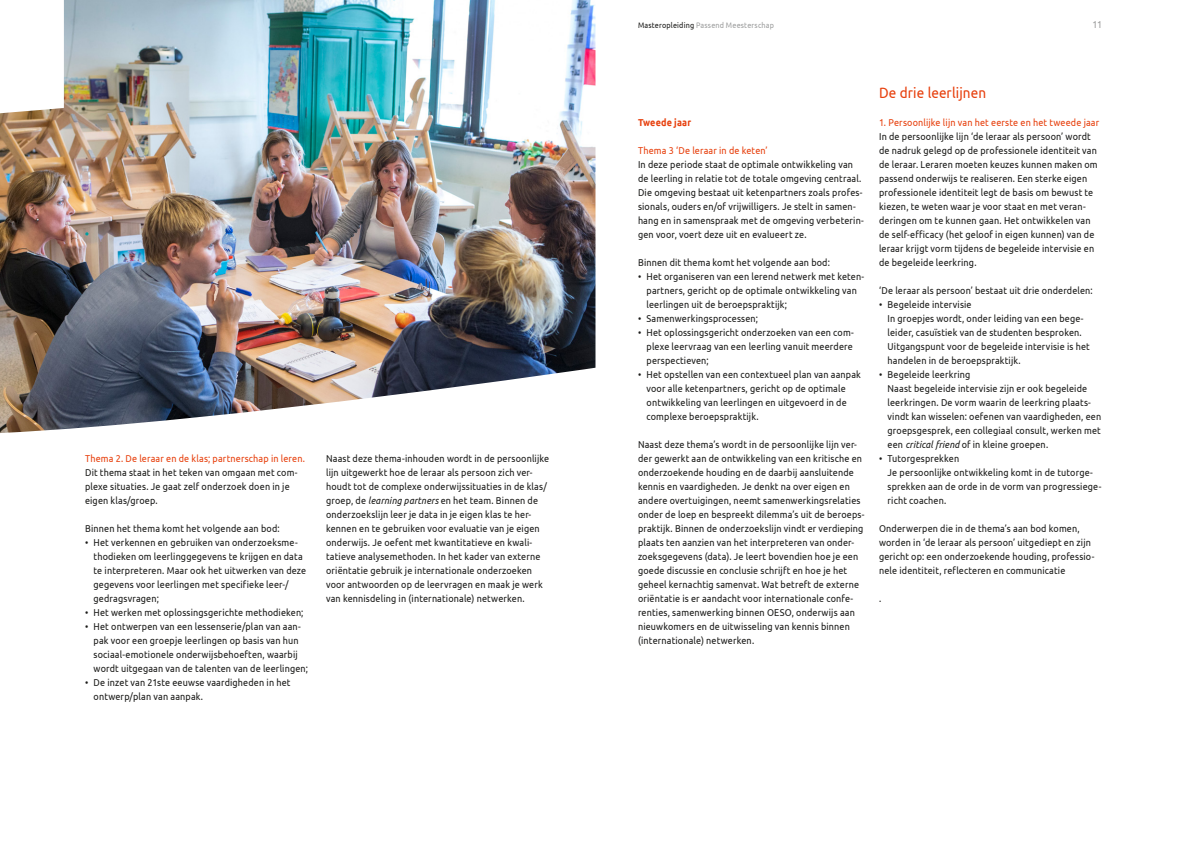
<style>
.page{position:relative;width:1191px;height:842px;background:#fff}
.page>*{position:absolute;margin:0;border:0;box-sizing:border-box;transform-origin:0 0}
.onderkop_regular_15{font:15px "Ubuntu";letter-spacing:.005em;color:#e73f0c;scale:.9 1}
.tekst_regular_10-14{font:10px/14px "Ubuntu";letter-spacing:.015em;color:#1a1a18;scale:.9 1}
.tekst_inspring_3{font:10px/14px "Ubuntu";letter-spacing:.015em;color:#1a1a18;scale:.9 1}
.tussenkop_rood_10-14{font:10px "Ubuntu";letter-spacing:.015em;color:#e73f0c;scale:.9 1}
.tussenkop_rood_10-14-2{font:700 10px "Ubuntu";letter-spacing:.02em;color:#e73f0c;scale:.9 1}
.tekst_inspring_3-2{font:10px "Ubuntu";color:#9c9d9d;scale:.9 1}
.tekst_inspring_3-3{font:8px "Ubuntu";letter-spacing:.025em;color:#9c9d9d;scale:.9 1}
.s1{font-style:italic}
.s2{color:#1a1a18}
</style>
<div class="page">
<img style="left:0;top:0;width:595px;height:433px">
<p class="tussenkop_rood_10-14" style="left:85px;top:452px;width:246px">Thema 2. De leraar en de klas; partnerschap in leren.</p>
<p class="tekst_regular_10-14" style="left:85px;top:465px;width:238px">Dit thema staat in het teken van omgaan met com&shy;plexe situaties. Je gaat zelf onderzoek doen in je eigen klas/groep.</p>
<p class="tekst_regular_10-14" style="left:85px;top:521px;width:218px">Binnen het thema komt het volgende aan bod:</p>
<p class="tekst_inspring_3" style="left:94px;top:535px;width:238px;text-indent:-9px">• Het verkennen en gebruiken van onderzoeksme&shy;thodieken om leerlinggegevens te krijgen en data te interpreteren. Maar ook het uitwerken van deze gegevens voor leerlingen met specifieke leer-/ gedragsvragen;</p>
<p class="tekst_inspring_3" style="left:85px;top:605px;width:244px">• Het werken met oplossingsgerichte methodieken;</p>
<p class="tekst_inspring_3" style="left:94px;top:619px;width:240px;text-indent:-9px">• Het ontwerpen van een lessenserie/plan van aan&shy;pak voor een groepje leerlingen op basis van hun sociaal-emotionele onderwijsbehoeften, waarbij wordt uitgegaan van de talenten van de leerlingen;</p>
<p class="tekst_inspring_3" style="left:94px;top:675px;width:220px;text-indent:-9px">• De inzet van 21ste eeuwse vaardigheden in het ontwerp/plan van aanpak.</p>
<p class="tekst_regular_10-14" style="left:326px;top:451px;width:249px">Naast deze thema-inhouden wordt in de persoonlijke lijn uitgewerkt hoe de leraar als persoon zich ver&shy;houdt tot de complexe onderwijssituaties in de klas/ groep, de <span class="s1">learning partners</span> en het team. Binnen de onderzoekslijn leer je data in je eigen klas te her&shy;kennen en te gebruiken voor evaluatie van je eigen onderwijs. Je oefent met kwantitatieve en kwali&shy;tatieve analysemethoden. In het kader van externe oriëntatie gebruik je internationale onderzoeken voor antwoorden op de leervragen en maak je werk van kennisdeling in (internationale) netwerken.</p>
<p class="tekst_inspring_3-3" style="left:638px;top:20px;width:153px"><span class="s2">Masteropleiding</span> Passend Meesterschap</p>
<p class="tekst_inspring_3-2" style="left:1092px;top:18px;width:12px">11</p>
<p class="tussenkop_rood_10-14-2" style="left:638px;top:116px;width:61px">Tweede jaar</p>
<p class="tussenkop_rood_10-14" style="left:638px;top:144px;width:146px">Thema 3 ‘De leraar in de keten’</p>
<p class="tekst_regular_10-14" style="left:638px;top:157px;width:252px">In deze periode staat de optimale ontwikkeling van de leerling in relatie tot de totale omgeving centraal.<br>Die omgeving bestaat uit ketenpartners zoals profes&shy;sionals, ouders en/of vrijwilligers. Je stelt in samen&shy;hang en in samenspraak met de omgeving verbeterin&shy;gen voor, voert deze uit en evalueert ze.</p>
<p class="tekst_regular_10-14" style="left:638px;top:255px;width:215px">Binnen dit thema komt het volgende aan bod:</p>
<p class="tekst_inspring_3" style="left:646px;top:269px;width:243px;text-indent:-9px">• Het organiseren van een lerend netwerk met keten&shy;partners, gericht op de optimale ontwikkeling van leerlingen uit de beroepspraktijk;</p>
<p class="tekst_inspring_3" style="left:638px;top:311px;width:135px">• Samenwerkingsprocessen;</p>
<p class="tekst_inspring_3" style="left:646px;top:325px;width:232px;text-align:justify;text-indent:-9px">• Het oplossingsgericht onderzoeken van een com&shy;plexe leervraag van een leerling vanuit meerdere perspectieven;</p>
<p class="tekst_inspring_3" style="left:646px;top:367px;width:240px;text-indent:-9px">• Het opstellen van een contextueel plan van aanpak voor alle ketenpartners, gericht op de optimale ontwikkeling van leerlingen en uitgevoerd in de complexe beroepspraktijk.</p>
<p class="tekst_regular_10-14" style="left:638px;top:437px;width:253px">Naast deze thema’s wordt in de persoonlijke lijn ver&shy;der gewerkt aan de ontwikkeling van een kritische en onderzoekende houding en de daarbij aansluitende kennis en vaardigheden. Je denkt na over eigen en andere overtuigingen, neemt samenwerkingsrelaties onder de loep en bespreekt dilemma’s uit de beroeps&shy;praktijk. Binnen de onderzoekslijn vindt er verdieping plaats ten aanzien van het interpreteren van onder&shy;zoeksgegevens (data). Je leert bovendien hoe je een goede discussie en conclusie schrijft en hoe je het geheel kernachtig samenvat. Wat betreft de externe oriëntatie is er aandacht voor internationale confe&shy;renties, samenwerking binnen OESO, onderwijs aan nieuwkomers en de uitwisseling van kennis binnen (internationale) netwerken.</p>
<p class="onderkop_regular_15" style="left:879px;top:84px;width:120px">De drie leerlijnen</p>
<p class="tussenkop_rood_10-14" style="left:879px;top:116px;width:246px">1. Persoonlijke lijn van het eerste en het tweede jaar</p>
<p class="tekst_regular_10-14" style="left:879px;top:129px;width:244px">In de persoonlijke lijn ‘de leraar als persoon’ wordt de nadruk gelegd op de professionele identiteit van de leraar. Leraren moeten keuzes kunnen maken om passend onderwijs te realiseren. Een sterke eigen professionele identiteit legt de basis om bewust te kiezen, te weten waar je voor staat en met veran&shy;deringen om te kunnen gaan. Het ontwikkelen van de self-efficacy (het geloof in eigen kunnen) van de leraar krijgt vorm tijdens de begeleide intervisie en de begeleide leerkring.</p>
<p class="tekst_regular_10-14" style="left:879px;top:283px;width:239px">‘De leraar als persoon’ bestaat uit drie onderdelen:</p>
<p class="tekst_inspring_3" style="left:879px;top:297px;width:104px">• Begeleide intervisie</p>
<p class="tekst_inspring_3" style="left:887px;top:311px;width:226px">In groepjes wordt, onder leiding van een bege&shy;leider, casuïstiek van de studenten besproken.<br>Uitgangspunt voor de begeleide intervisie is het handelen in de beroepspraktijk.</p>
<p class="tekst_inspring_3" style="left:879px;top:367px;width:103px">• Begeleide leerkring</p>
<p class="tekst_inspring_3" style="left:887px;top:381px;width:239px">Naast begeleide intervisie zijn er ook begeleide leerkringen. De vorm waarin de leerkring plaats&shy;vindt kan wisselen: oefenen van vaardigheden, een groepsgesprek, een collegiaal consult, werken met een <span class="s1">critical friend</span> of in kleine groepen.</p>
<p class="tekst_inspring_3" style="left:879px;top:451px;width:91px">• Tutorgesprekken</p>
<p class="tekst_inspring_3" style="left:887px;top:465px;width:239px">Je persoonlijke ontwikkeling komt in de tutorge&shy;sprekken aan de orde in de vorm van progressiege&shy;richt coachen.</p>
<p class="tekst_regular_10-14" style="left:879px;top:521px;width:241px">Onderwerpen die in de thema’s aan bod komen, worden in ‘de leraar als persoon’ uitgediept en zijn gericht op: een onderzoekende houding, professio&shy;nele identiteit, reflecteren en communicatie</p>
<p class="tekst_regular_10-14" style="left:879px;top:591px;width:4px">.</p>
</div>
